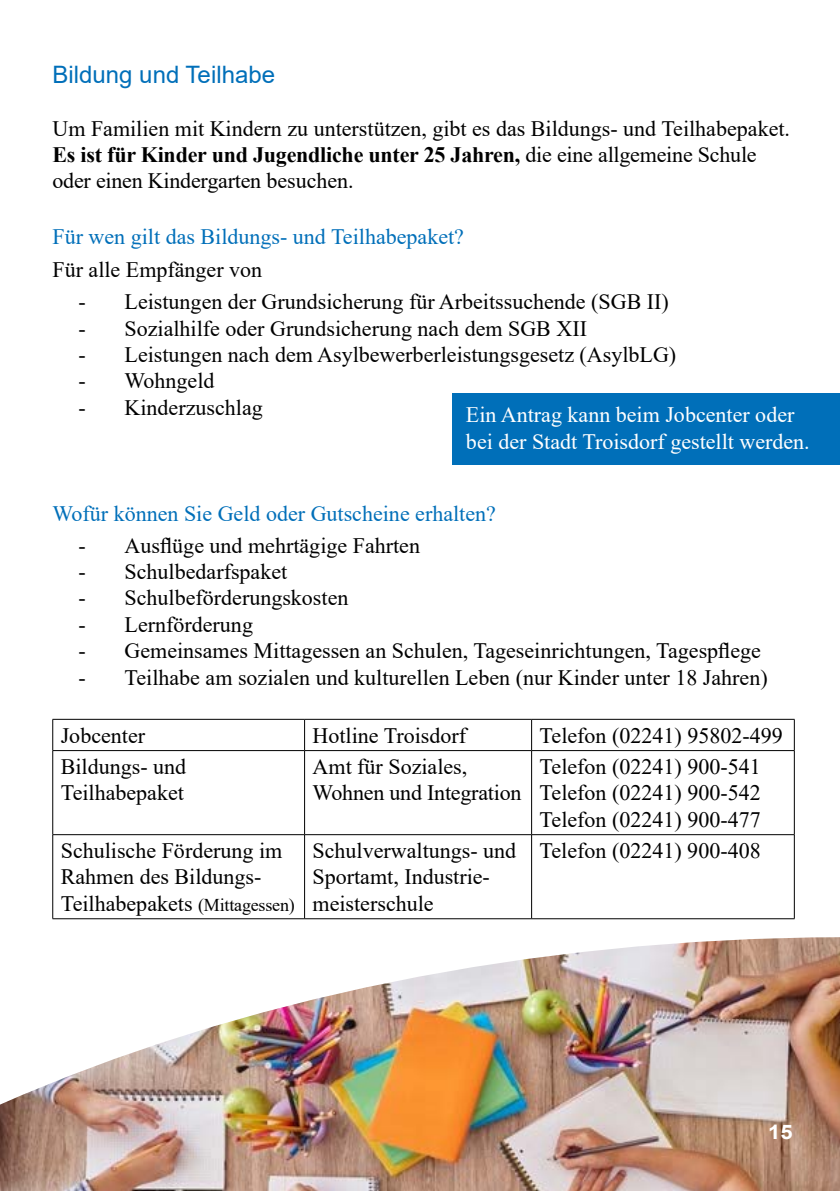
<style>
.page{position:relative;width:840px;height:1191px;background:#fff}
.page>*{position:absolute;margin:0;border:0;box-sizing:border-box;transform-origin:0 0}
.t1{font:24px "Arial";color:#006fb9}
.t2{font:22px/26.4px "Times New Roman";color:#000}
.t3{font:22px "Times New Roman";color:#006fb9}
.t4{font:22px/26.4px "Times New Roman";color:#fff}
.t5{font:700 20px "Arial";color:#fff;scale:1.1 1}
.s1{font-weight:700}
.s2{font-size:18px}
</style>
<div class="page">
<hr style="left:52px;top:719px;width:252px;height:1px;background:#000">
<hr style="left:52px;top:719px;width:1px;height:31px;background:#000">
<hr style="left:304px;top:719px;width:227px;height:1px;background:#000">
<hr style="left:304px;top:719px;width:1px;height:31px;background:#000">
<hr style="left:531px;top:719px;width:263px;height:1px;background:#000">
<hr style="left:531px;top:719px;width:1px;height:31px;background:#000">
<hr style="left:793px;top:719px;width:1px;height:31px;background:#000">
<hr style="left:52px;top:750px;width:252px;height:1px;background:#000">
<hr style="left:52px;top:751px;width:1px;height:83px;background:#000">
<hr style="left:304px;top:750px;width:227px;height:1px;background:#000">
<hr style="left:304px;top:751px;width:1px;height:83px;background:#000">
<hr style="left:531px;top:750px;width:263px;height:1px;background:#000">
<hr style="left:531px;top:751px;width:1px;height:83px;background:#000">
<hr style="left:793px;top:751px;width:1px;height:83px;background:#000">
<hr style="left:52px;top:834px;width:252px;height:1px;background:#000">
<hr style="left:52px;top:835px;width:1px;height:83px;background:#000">
<hr style="left:304px;top:834px;width:227px;height:1px;background:#000">
<hr style="left:304px;top:835px;width:1px;height:83px;background:#000">
<hr style="left:531px;top:834px;width:263px;height:1px;background:#000">
<hr style="left:531px;top:835px;width:1px;height:83px;background:#000">
<hr style="left:793px;top:835px;width:1px;height:83px;background:#000">
<hr style="left:52px;top:918px;width:252px;height:1px;background:#000">
<hr style="left:304px;top:918px;width:227px;height:1px;background:#000">
<hr style="left:531px;top:918px;width:263px;height:1px;background:#000">
<div style="left:452px;top:394px;width:387px;height:71px;background:#006fb9"></div>
<img style="left:0;top:937px;width:839px;height:254px">
<p class="t1" style="left:52px;top:58px;width:224px">Bildung und Teilhabe</p>
<p class="t2" style="left:52px;top:114px;width:738px">Um Familien mit Kindern zu unterstützen, gibt es das Bildungs- und Teilhabepaket.<br><span class="s1">Es ist für Kinder und Jugendliche unter 25 Jahren,</span> die eine allgemeine Schule oder einen Kindergarten besuchen.</p>
<p class="t3" style="left:52px;top:221px;width:413px">Für wen gilt das Bildungs- und Teilhabepaket?</p>
<p class="t2" style="left:52px;top:256px;width:211px">Für alle Empfänger von</p>
<p class="t2" style="left:78px;top:288px;width:591px">- Leistungen der Grundsicherung für Arbeitssuchende (SGB II)</p>
<p class="t2" style="left:78px;top:314px;width:509px">- Sozialhilfe oder Grundsicherung nach dem SGB XII</p>
<p class="t2" style="left:78px;top:341px;width:599px">- Leistungen nach dem Asylbewerberleistungsgesetz (AsylbLG)</p>
<p class="t2" style="left:78px;top:367px;width:137px">- Wohngeld</p>
<p class="t2" style="left:78px;top:393px;width:186px">- Kinderzuschlag</p>
<p class="t4" style="left:465px;top:401px;width:345px">Ein Antrag kann beim Jobcenter oder bei der Stadt Troisdorf gestellt werden.</p>
<p class="t3" style="left:52px;top:497px;width:445px">Wofür können Sie Geld oder Gutscheine erhalten?</p>
<p class="t2" style="left:78px;top:531px;width:343px">- Ausflüge und mehrtägige Fahrten</p>
<p class="t2" style="left:78px;top:558px;width:210px">- Schulbedarfspaket</p>
<p class="t2" style="left:78px;top:584px;width:271px">- Schulbeförderungskosten</p>
<p class="t2" style="left:78px;top:610px;width:176px">- Lernförderung</p>
<p class="t2" style="left:78px;top:637px;width:683px">- Gemeinsames Mittagessen an Schulen, Tageseinrichtungen, Tagespflege</p>
<p class="t2" style="left:78px;top:663px;width:690px">- Teilhabe am sozialen und kulturellen Leben (nur Kinder unter 18 Jahren)</p>
<p class="t2" style="left:61px;top:721px;width:86px">Jobcenter</p>
<p class="t2" style="left:312px;top:721px;width:155px">Hotline Troisdorf</p>
<p class="t2" style="left:539px;top:721px;width:244px">Telefon (02241) 95802-499</p>
<p class="t2" style="left:61px;top:752px;width:127px">Bildungs- und<br>Teilhabepaket</p>
<p class="t2" style="left:312px;top:752px;width:210px">Amt für Soziales,<br>Wohnen und Integration</p>
<p class="t2" style="left:539px;top:752px;width:222px;text-align:justify">Telefon (02241) 900-541<br>Telefon (02241) 900-542<br>Telefon (02241) 900-477</p>
<p class="t2" style="left:61px;top:836px;width:235px">Schulische Förderung im<br>Rahmen des Bildungs-<br>Teilhabepakets <span class="s2">(Mittagessen)</span></p>
<p class="t2" style="left:312px;top:836px;width:205px">Schulverwaltungs- und<br>Sportamt, Industrie&shy;meisterschule</p>
<p class="t2" style="left:539px;top:836px;width:222px">Telefon (02241) 900-408</p>
<p class="t5" style="left:767px;top:1117px;width:24px">15</p>
</div>
